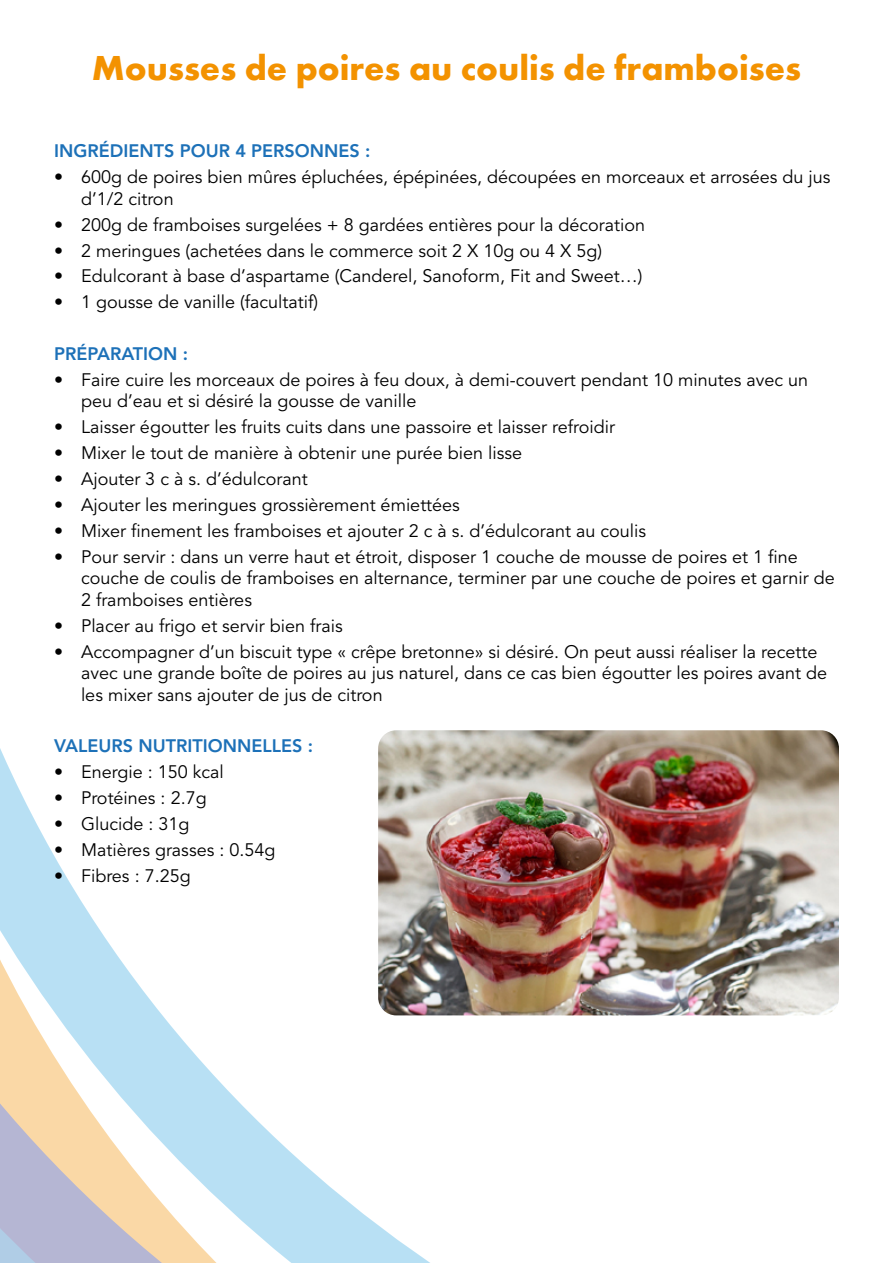
<style>
.page{position:relative;width:893px;height:1263px;background:#fff}
.page>*{position:absolute;margin:0;border:0;box-sizing:border-box;transform-origin:0 0}
.t1{font:700 36px "Futura New";color:#f39200}
.t2{font:18px/21.6px "Avenir LT Std";color:#000}
.t3{font:800 18px "Avenir LT Std";color:#1d71b8}
</style>
<div class="page">
<svg style="left:0;top:748px;width:803px;height:515px"></svg>
<img style="left:378px;top:730px;width:461px;height:285px">
<h1 class="t1" style="left:92px;top:45px;width:711px">Mousses de poires au coulis de framboises</h1>
<p class="t3" style="left:54px;top:141px;width:318px">INGRÉDIENTS POUR 4 PERSONNES :</p>
<p class="t2" style="left:81px;top:167px;width:751px;text-indent:-27px">• 600g de poires bien mûres épluchées, épépinées, découpées en morceaux et arrosées du jus d’1/2 citron</p>
<p class="t2" style="left:54px;top:214px;width:593px">• 200g de framboises surgelées + 8 gardées entières pour la décoration</p>
<p class="t2" style="left:54px;top:240px;width:550px">• 2 meringues (achetées dans le commerce soit 2 X 10g ou 4 X 5g)</p>
<p class="t2" style="left:54px;top:266px;width:590px">• Edulcorant à base d’aspartame (Canderel, Sanoform, Fit and Sweet…)</p>
<p class="t2" style="left:54px;top:292px;width:266px">• 1 gousse de vanille (facultatif)</p>
<p class="t3" style="left:54px;top:343px;width:135px">PRÉPARATION :</p>
<p class="t2" style="left:81px;top:369px;width:729px;text-indent:-27px">• Faire cuire les morceaux de poires à feu doux, à demi-couvert pendant 10 minutes avec un peu d’eau et si désiré la gousse de vanille</p>
<p class="t2" style="left:54px;top:417px;width:563px">• Laisser égoutter les fruits cuits dans une passoire et laisser refroidir</p>
<p class="t2" style="left:54px;top:443px;width:469px">• Mixer le tout de manière à obtenir une purée bien lisse</p>
<p class="t2" style="left:54px;top:468px;width:255px">• Ajouter 3 c à s. d’édulcorant</p>
<p class="t2" style="left:54px;top:494px;width:407px">• Ajouter les meringues grossièrement émiettées</p>
<p class="t2" style="left:54px;top:520px;width:594px">• Mixer finement les framboises et ajouter 2 c à s. d’édulcorant au coulis</p>
<p class="t2" style="left:81px;top:546px;width:755px;text-indent:-27px">• Pour servir : dans un verre haut et étroit, disposer 1 couche de mousse de poires et 1 fine couche de coulis de framboises en alternance, terminer par une couche de poires et garnir de<br>2 framboises entières</p>
<p class="t2" style="left:54px;top:615px;width:290px">• Placer au frigo et servir bien frais</p>
<p class="t2" style="left:81px;top:641px;width:748px;text-indent:-27px">• Accompagner d’un biscuit type « crêpe bretonne» si désiré. On peut aussi réaliser la recette avec une grande boîte de poires au jus naturel, dans ce cas bien égoutter les poires avant de les mixer sans ajouter de jus de citron</p>
<p class="t3" style="left:54px;top:735px;width:261px">VALEURS NUTRITIONNELLES :</p>
<p class="t2" style="left:54px;top:762px;width:171px">• Energie : 150 kcal</p>
<p class="t2" style="left:54px;top:788px;width:154px">• Protéines : 2.7g</p>
<p class="t2" style="left:54px;top:813px;width:137px">• Glucide : 31g</p>
<p class="t2" style="left:54px;top:839px;width:223px">• Matières grasses : 0.54g</p>
<p class="t2" style="left:54px;top:865px;width:138px">• Fibres : 7.25g</p>
</div>
